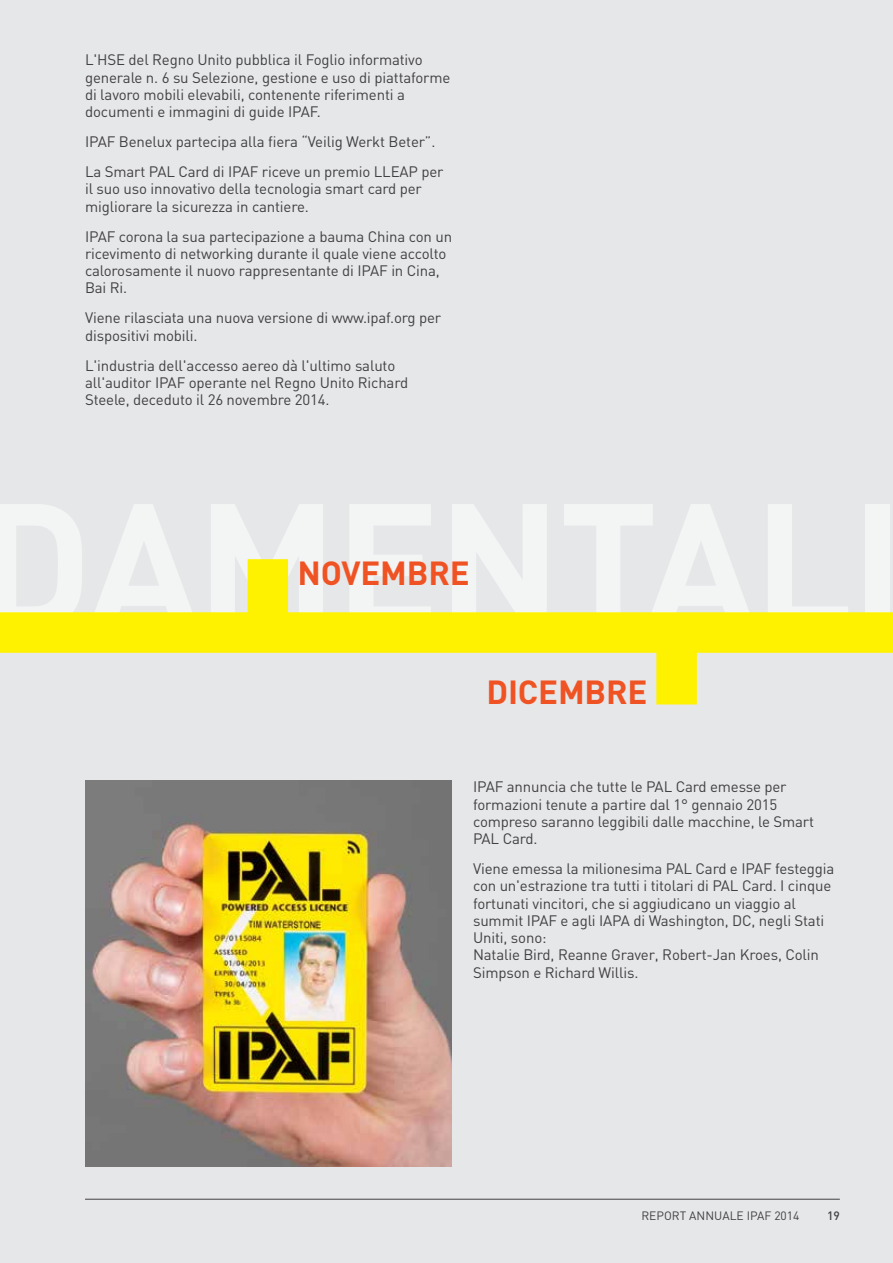
<style>
.page{position:relative;width:893px;height:1263px;background:#e6e7e8}
.page>*{position:absolute;margin:0;border:0;box-sizing:border-box;transform-origin:0 0}
.Sub_heading{font:700 33px "DIN";letter-spacing:-.005em;color:#f05323}
.body_copy{font:15px/17.2px "DIN";letter-spacing:-.01em;color:#414042}
.t1{font:12px "DIN";color:#414042}
.t2{font:500 12px "DIN";color:#414042}
</style>
<div class="page">
<div style="left:0;top:612px;width:893px;height:41px;background:#fff200"></div>
<div style="left:248px;top:559px;width:40px;height:72px;background:#fff200"></div>
<div style="left:656px;top:632px;width:41px;height:72px;background:#fff200"></div>
<img style="left:85px;top:780px;width:367px;height:387px">
<hr style="left:85px;top:1199px;width:755px;height:1px;background:#414042">
<p class="body_copy" style="left:85px;top:51px;width:367px">L'HSE del Regno Unito pubblica il Foglio informativo generale n. 6 su Selezione, gestione e uso di piattaforme di lavoro mobili elevabili, contenente riferimenti a documenti e immagini di guide IPAF.</p>
<p class="body_copy" style="left:85px;top:133px;width:352px">IPAF Benelux partecipa alla fiera “Veilig Werkt Beter”.</p>
<p class="body_copy" style="left:85px;top:163px;width:360px">La Smart PAL Card di IPAF riceve un premio LLEAP per il suo uso innovativo della tecnologia smart card per migliorare la sicurezza in cantiere.</p>
<p class="body_copy" style="left:85px;top:227px;width:369px">IPAF corona la sua partecipazione a bauma China con un ricevimento di networking durante il quale viene accolto calorosamente il nuovo rappresentante di IPAF in Cina, Bai Ri.</p>
<p class="body_copy" style="left:85px;top:309px;width:358px">Viene rilasciata una nuova versione di www.ipaf.org per dispositivi mobili.</p>
<p class="body_copy" style="left:85px;top:356px;width:325px">L'industria dell'accesso aereo dà l'ultimo saluto all'auditor IPAF operante nel Regno Unito Richard<br>Steele, deceduto il 26 novembre 2014.</p>
<p class="Sub_heading" style="left:297px;top:551px;width:174px">NOVEMBRE</p>
<p class="Sub_heading" style="left:486px;top:670px;width:163px">DICEMBRE</p>
<p class="body_copy" style="left:473px;top:778px;width:342px">IPAF annuncia che tutte le PAL Card emesse per formazioni tenute a partire dal 1° gennaio 2015 compreso saranno leggibili dalle macchine, le Smart PAL Card.</p>
<p class="body_copy" style="left:473px;top:860px;width:363px">Viene emessa la milionesima PAL Card e IPAF festeggia con un'estrazione tra tutti i titolari di PAL Card. I cinque fortunati vincitori, che si aggiudicano un viaggio al summit IPAF e agli IAPA di Washington, DC, negli Stati Uniti, sono:<br>Natalie Bird, Reanne Graver, Robert-Jan Kroes, Colin Simpson e Richard Willis.</p>
<p class="t1" style="left:641px;top:1208px;width:160px">REPORT ANNUALE IPAF 2014</p>
<p class="t2" style="left:827px;top:1208px;width:14px">19</p>
</div>
